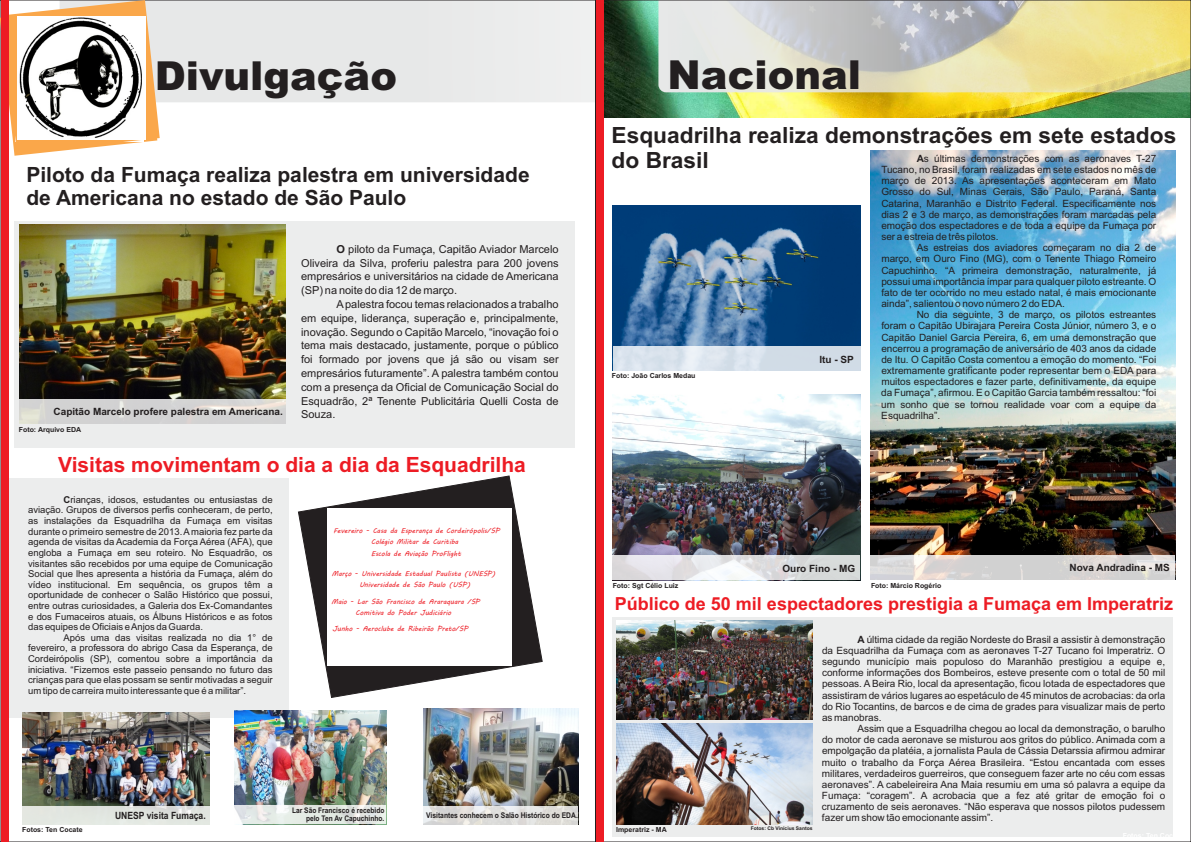
<style>
.page{position:relative;width:1191px;height:842px;background:#fff}
.page>*{position:absolute;margin:0;border:0;box-sizing:border-box;transform-origin:0 0}
.t1{font:900 40px "Arial";color:#231f20}
.t2{font:700 22.3px/24.9px "Arial";color:#231f20}
.t3{font:700 21px/23.5px "Arial";color:#231f20}
.t4{font:700 21px "Arial";color:#ed1c24}
.t5{font:700 18px "Arial";color:#ed1c24}
.t6{font:11px/13.8px "Arial";color:#231f20;text-align:justify}
.t7{font:10px/11.2px "Arial";color:#231f20;text-align:justify}
.t8{font:700 10px "Arial";color:#231f20}
.t9{font:700 10px "Arial";color:#231f20;scale:.86 1}
.t10{font:9.5px/10.6px "Arial";color:#231f20;text-align:justify}
.t11{font:700 7.9px "Arial";color:#231f20;scale:.86 1}
.t12{font:700 7.7px/8.6px "Arial";color:#231f20;text-align:right;scale:.86 1}
.t13{font:7px/11.3px "MV Boli";color:#ed1c24;text-align:center}
.t14{font:700 7px "Arial";color:#231f20}
.t15{font:700 5px "Arial";color:#231f20}
.s1{font-weight:700}
</style>
<div class="page">
<div style="left:160px;top:2px;width:434px;height:100px;background:#e7e8e8"></div>
<div style="left:14px;top:221px;width:560px;height:226px;background:#e7e8e8"></div>
<div style="left:9px;top:478px;width:280px;height:239px;background:#e7e8e8"></div>
<img style="left:19px;top:224px;width:266px;height:200px">
<svg style="left:0;top:0;width:160px;height:156px"></svg>
<img style="left:18px;top:16px;width:128px;height:123px">
<div style="left:1px;top:1px;width:8px;height:841px;background:#ed1c24"></div>
<svg style="left:298px;top:475px;width:245px;height:223px"></svg>
<div style="left:327px;top:508px;width:184px;height:157px;background:#fff"></div>
<img style="left:23px;top:712px;width:186px;height:113px">
<img style="left:234px;top:710px;width:152px;height:95px">
<img style="left:423px;top:708px;width:155px;height:117px">
<div style="left:19px;top:399px;width:266px;height:24px;background:#fff;opacity:.82"></div>
<div style="left:23px;top:806px;width:186px;height:18px;background:#e2e6e0"></div>
<div style="left:234px;top:805px;width:152px;height:19px;background:#fff;opacity:.82"></div>
<div style="left:423px;top:806px;width:155px;height:18px;background:#fff;opacity:.82"></div>
<img style="left:604px;top:2px;width:585px;height:116px">
<svg style="left:658px;top:2px;width:531px;height:90px;background:#dad6b6"></svg>
<div style="left:612px;top:617px;width:560px;height:219px;background:#e7e8e8"></div>
<img style="left:870px;top:150px;width:305px;height:430px">
<img style="left:612px;top:394px;width:248px;height:162px">
<img style="left:616px;top:621px;width:196px;height:98px">
<img style="left:616px;top:723px;width:196px;height:102px">
<div style="left:596px;top:1px;width:8px;height:841px;background:#ed1c24"></div>
<img style="left:612px;top:205px;width:248px;height:166px">
<div style="left:613px;top:346px;width:247px;height:24px;background:#fff;opacity:.82"></div>
<div style="left:611px;top:556px;width:249px;height:24px;background:#fff;opacity:.82"></div>
<div style="left:870px;top:555px;width:305px;height:24px;background:#fff;opacity:.82"></div>
<h1 class="t1" style="left:155px;top:61px;width:244px">Divulgação</h1>
<h3 class="t3" style="left:26px;top:165px;width:505px">Piloto da Fumaça realiza palestra em universidade de Americana no estado de São Paulo</h3>
<p class="t8" style="left:54px;top:408px;width:231px">Capitão Marcelo profere palestra em Americana.</p>
<p class="t14" style="left:19px;top:427px;width:64px">Foto: Arquivo EDA</p>
<p class="t6" style="left:301px;top:243px;width:259px;text-indent:35px"><span class="s1">O</span> piloto da Fumaça, Capitão Aviador Marcelo Oliveira da Silva, proferiu palestra para 200 jovens empresários e universitários na cidade de Americana (SP) na noite do dia 12 de março.</p>
<p class="t6" style="left:301px;top:298px;width:259px;text-indent:35px">Apalestra focou temas relacionados a trabalho em equipe, liderança, superação e, principalmente, inovação. Segundo o Capitão Marcelo, “inovação foi o tema mais destacado, justamente, porque o público foi formado por jovens que já são ou visam ser empresários futuramente”. A palestra também contou com a presença da Oficial de Comunicação Social do Esquadrão, 2ª Tenente Publicitária Quelli Costa de Souza.</p>
<h3 class="t4" style="left:58px;top:457px;width:469px">Visitas movimentam o dia a dia da Esquadrilha</h3>
<p class="t10" style="left:28px;top:495px;width:246px;text-indent:35px"><span class="s1">C</span>rianças, idosos, estudantes ou entusiastas de aviação. Grupos de diversos perfis conheceram, de perto, as instalações da Esquadrilha da Fumaça em visitas durante o primeiro semestre de 2013. Amaioria fez parte da agenda de visitas da Academia da Força Aérea (AFA), que engloba a Fumaça em seu roteiro. No Esquadrão, os visitantes são recebidos por uma equipe de Comunicação Social que lhes apresenta a história da Fumaça, além do vídeo institucional. Em sequência, os grupos têm a oportunidade de conhecer o Salão Histórico que possui, entre outras curiosidades, a Galeria dos Ex-Comandantes e dos Fumaceiros atuais, os Álbuns Históricos e as fotos das equipes de Oficiais e Anjos da Guarda.</p>
<p class="t10" style="left:28px;top:633px;width:246px;text-indent:35px">Após uma das visitas realizada no dia 1° de fevereiro, a professora do abrigo Casa da Esperança, de Cordeirópolis (SP), comentou sobre a importância da iniciativa. “Fizemos este passeio pensando no futuro das crianças para que elas possam se sentir motivadas a seguir um tipo de carreira muito interessante que é a militar”.</p>
<p class="t13" style="left:333px;top:526px;width:168px">Fevereiro - Casa da Esperança de Cordeirópolis/SP<br>Colégio Militar de Curitiba<br>Escola de Aviação ProFlight</p>
<p class="t13" style="left:332px;top:568px;width:165px">Março - Universidade Estadual Paulista (UNESP)<br>Universidade de São Paulo (USP)</p>
<p class="t13" style="left:332px;top:624px;width:137px">Junho - Aeroclube de Ribeirão Preto/SP</p>
<p class="t13" style="left:355px;top:597px;width:126px;text-align:left;text-indent:-24px">Maio - Lar São Francisco de Araraquara /SP<br>Comitiva do Poder Judiciário</p>
<p class="t14" style="left:22px;top:827px;width:62px">Fotos: Ten Cocate</p>
<p class="t9" style="left:115px;top:811px;width:107px">UNESP visita Fumaça.</p>
<p class="t12" style="left:292px;top:806px;width:109px">Lar São Francisco é recebido pelo Ten Av Capuchinho.</p>
<p class="t11" style="left:426px;top:812px;width:178px">Visitantes conhecem o Salão Histórico do EDA.</p>
<h1 class="t1" style="left:667px;top:61px;width:195px">Nacional</h1>
<h2 class="t2" style="left:611px;top:125px;width:566px">Esquadrilha realiza demonstrações em sete estados do Brasil</h2>
<p class="t7" style="left:881px;top:154px;width:276px;text-indent:35px"><span class="s1">A</span>s últimas demonstrações com as aeronaves T-27<br>Tucano, no Brasil, foram realizadas em sete estados no mês de março de 2013. As apresentações aconteceram em Mato Grosso do Sul, Minas Gerais, São Paulo, Paraná, Santa Catarina, Maranhão e Distrito Federal. Especificamente nos dias 2 e 3 de março, as demonstrações foram marcadas pela emoção dos espectadores e de toda a equipe da Fumaça por ser a estreia de três pilotos.</p>
<p class="t7" style="left:881px;top:243px;width:276px;text-indent:35px">As estreias dos aviadores começaram no dia 2 de março, em Ouro Fino (MG), com o Tenente Thiago Romeiro Capuchinho. “A primeira demonstração, naturalmente, já possui uma importância ímpar para qualquer piloto estreante. O fato de ter ocorrido no meu estado natal, é mais emocionante ainda”, salientou o novo número 2 do EDA.</p>
<p class="t7" style="left:881px;top:310px;width:276px;text-indent:35px">No dia seguinte, 3 de março, os pilotos estreantes foram o Capitão Ubirajara Pereira Costa Júnior, número 3, e o Capitão Daniel Garcia Pereira, 6, em uma demonstração que encerrou a programação de aniversário de 403 anos da cidade de Itu. O Capitão Costa comentou a emoção do momento. “Foi extremamente gratificante poder representar bem o EDA para muitos espectadores e fazer parte, definitivamente, da equipe da Fumaça”, afirmou. E o Capitão Garcia também ressaltou: “foi um sonho que se tornou realidade voar com a equipe da Esquadrilha”.</p>
<p class="t8" style="left:819px;top:355px;width:36px">Itu - SP</p>
<p class="t14" style="left:612px;top:372px;width:85px">Foto: João Carlos Medau</p>
<p class="t14" style="left:612px;top:583px;width:67px">Foto: Sgt Célio Luiz</p>
<p class="t8" style="left:782px;top:564px;width:74px">Ouro Fino - MG</p>
<p class="t8" style="left:1069px;top:563px;width:102px">Nova Andradina - MS</p>
<p class="t14" style="left:871px;top:583px;width:72px">Foto: Márcio Rogério</p>
<h3 class="t5" style="left:615px;top:597px;width:560px">Público de 50 mil espectadores prestigia a Fumaça em Imperatriz</h3>
<p class="t14" style="left:616px;top:827px;width:52px">Imperatriz - MA</p>
<p class="t15" style="left:750px;top:826px;width:63px">Fotos: Cb Vinícius Santos</p>
<p class="t7" style="left:822px;top:634px;width:345px;text-indent:35px"><span class="s1">A</span> última cidade da região Nordeste do Brasil a assistir à demonstração da Esquadrilha da Fumaça com as aeronaves T-27 Tucano foi Imperatriz. O segundo município mais populoso do Maranhão prestigiou a equipe e, conforme informações dos Bombeiros, esteve presente com o total de 50 mil pessoas. A Beira Rio, local da apresentação, ficou lotada de espectadores que assistiram de vários lugares ao espetáculo de 45 minutos de acrobacias: da orla do Rio Tocantins, de barcos e de cima de grades para visualizar mais de perto as manobras.</p>
<p class="t7" style="left:822px;top:724px;width:345px;text-indent:35px">Assim que a Esquadrilha chegou ao local da demonstração, o barulho do motor de cada aeronave se misturou aos gritos do público. Animada com a empolgação da platéia, a jornalista Paula de Cássia Detarssia afirmou admirar muito o trabalho da Força Aérea Brasileira. “Estou encantada com esses militares, verdadeiros guerreiros, que conseguem fazer arte no céu com essas aeronaves”. A cabeleireira Ana Maia resumiu em uma só palavra a equipe da Fumaça: “coragem”. A acrobacia que a fez até gritar de emoção foi o cruzamento de seis aeronaves. “Não esperava que nossos pilotos pudessem fazer um show tão emocionante assim”.</p>
</div>
